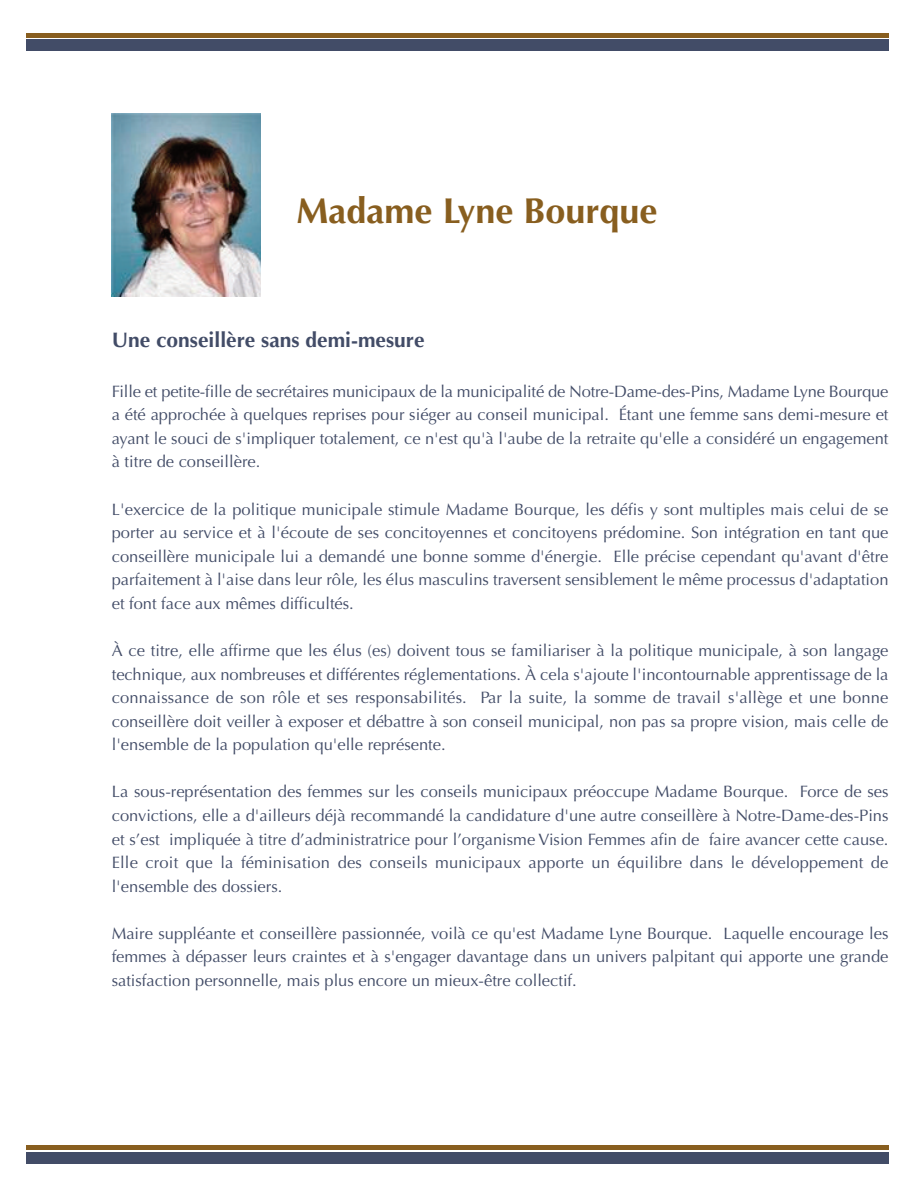
<style>
.page{position:relative;width:918px;height:1185px;background:#fff}
.page>*{position:absolute;margin:0;border:0;box-sizing:border-box;transform-origin:0 0}
.t1{font:700 36px "Optima";color:#885e1f}
.t2{font:700 21px "Optima";color:#424c67}
.t3{font:16.5px/23.5px "Optima";color:#424c67;text-align:justify}
</style>
<div class="page">
<div style="left:26px;top:1152px;width:862px;height:11px;background:#424c67"></div>
<hr style="left:26px;top:1145px;width:862px;height:4px;background:#885e1f">
<div style="left:26px;top:40px;width:862px;height:11px;background:#424c67"></div>
<hr style="left:26px;top:33px;width:862px;height:4px;background:#885e1f">
<img style="left:112px;top:113px;width:148px;height:183px">
<h1 class="t1" style="left:297px;top:189px;width:362px">Madame Lyne Bourque</h1>
<p class="t2" style="left:112px;top:328px;width:314px">Une conseillère sans demi-mesure</p>
<p class="t3" style="left:112px;top:380px;width:778px">Fille et petite-fille de secrétaires municipaux de la municipalité de Notre-Dame-des-Pins, Madame Lyne Bourque a été approchée à quelques reprises pour siéger au conseil municipal. Étant une femme sans demi-mesure et ayant le souci de s'impliquer totalement, ce n'est qu'à l'aube de la retraite qu'elle a considéré un engagement à titre de conseillère.</p>
<p class="t3" style="left:112px;top:497px;width:778px">L'exercice de la politique municipale stimule Madame Bourque, les défis y sont multiples mais celui de se porter au service et à l'écoute de ses concitoyennes et concitoyens prédomine. Son intégration en tant que conseillère municipale lui a demandé une bonne somme d'énergie. Elle précise cependant qu'avant d'être parfaitement à l'aise dans leur rôle, les élus masculins traversent sensiblement le même processus d'adaptation et font face aux mêmes difficultés.</p>
<p class="t3" style="left:112px;top:639px;width:778px">À ce titre, elle affirme que les élus (es) doivent tous se familiariser à la politique municipale, à son langage technique, aux nombreuses et différentes réglementations. À cela s'ajoute l'incontournable apprentissage de la connaissance de son rôle et ses responsabilités. Par la suite, la somme de travail s'allège et une bonne conseillère doit veiller à exposer et débattre à son conseil municipal, non pas sa propre vision, mais celle de l'ensemble de la population qu'elle représente.</p>
<p class="t3" style="left:112px;top:780px;width:778px">La sous-représentation des femmes sur les conseils municipaux préoccupe Madame Bourque. Force de ses convictions, elle a d'ailleurs déjà recommandé la candidature d'une autre conseillère à Notre-Dame-des-Pins et s’est impliquée à titre d’administratrice pour l’organisme Vision Femmes afin de faire avancer cette cause.<br>Elle croit que la féminisation des conseils municipaux apporte un équilibre dans le développement de l'ensemble des dossiers.</p>
<p class="t3" style="left:112px;top:921px;width:778px">Maire suppléante et conseillère passionnée, voilà ce qu'est Madame Lyne Bourque. Laquelle encourage les femmes à dépasser leurs craintes et à s'engager davantage dans un univers palpitant qui apporte une grande satisfaction personnelle, mais plus encore un mieux-être collectif.</p>
</div>
